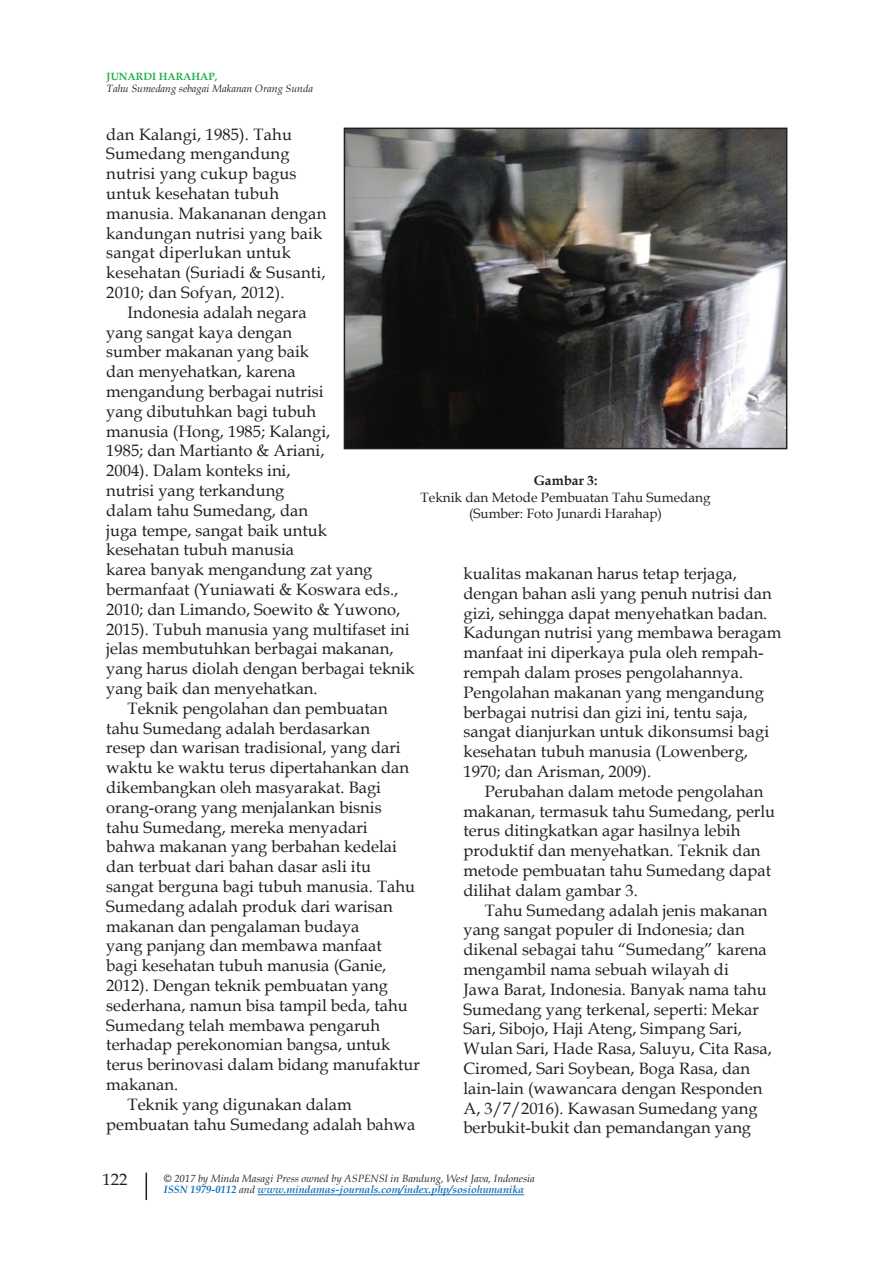
<style>
.page{position:relative;width:893px;height:1263px;background:#fff}
.page>*{position:absolute;margin:0;border:0;box-sizing:border-box;transform-origin:0 0}
.t1{font:16.5px/19.8px "Book Antiqua";color:#231f20}
.t2{font:13.5px/16.2px "Book Antiqua";color:#231f20;text-align:center}
.t3{font:700 13.5px "Book Antiqua";color:#231f20}
.t4{font:italic 10.5px/11.6px "Book Antiqua";color:#231f20}
.t5{font:700 10.5px "Book Antiqua";color:#1fb04f}
.s1{font-weight:700;color:#1270b9}
</style>
<div class="page">
<svg style="left:146px;top:1172px;width:1px;height:28px"></svg>
<hr style="left:258px;top:1194px;width:266px;height:1px;background:#1270b9">
<img style="left:347px;top:131px;width:437px;height:315px">
<div style="left:344px;top:128px;width:443px;height:321px;border:2px solid #231f20"></div>
<p class="t5" style="left:107px;top:69px;width:112px">JUNARDI HARAHAP,</p>
<p class="t4" style="left:107px;top:83px;width:208px">Tahu Sumedang sebagai Makanan Orang Sunda</p>
<p class="t1" style="left:106px;top:124px;width:221px">dan Kalangi, 1985). Tahu<br>Sumedang mengandung nutrisi yang cukup bagus untuk kesehatan tubuh manusia. Makananan dengan kandungan nutrisi yang baik sangat diperlukan untuk kesehatan (Suriadi &amp; Susanti,<br>2010; dan Sofyan, 2012).</p>
<p class="t1" style="left:128px;top:302px;width:180px">Indonesia adalah negara</p>
<p class="t1" style="left:106px;top:322px;width:187px">yang sangat kaya dengan</p>
<p class="t1" style="left:106px;top:341px;width:204px">sumber makanan yang baik</p>
<p class="t1" style="left:106px;top:361px;width:191px">dan menyehatkan, karena</p>
<p class="t1" style="left:106px;top:381px;width:219px">mengandung berbagai nutrisi</p>
<p class="t1" style="left:106px;top:401px;width:211px">yang dibutuhkan bagi tubuh</p>
<p class="t1" style="left:106px;top:421px;width:226px">manusia (Hong, 1985; Kalangi,</p>
<p class="t1" style="left:106px;top:440px;width:220px">1985; dan Martianto &amp; Ariani,</p>
<p class="t1" style="left:106px;top:460px;width:186px">2004). Dalam konteks ini,</p>
<p class="t1" style="left:106px;top:480px;width:180px">nutrisi yang terkandung</p>
<p class="t1" style="left:106px;top:500px;width:203px">dalam tahu Sumedang, dan</p>
<p class="t1" style="left:106px;top:520px;width:222px">juga tempe, sangat baik untuk</p>
<p class="t1" style="left:106px;top:539px;width:189px">kesehatan tubuh manusia</p>
<p class="t1" style="left:106px;top:559px;width:268px">karea banyak mengandung zat yang</p>
<p class="t1" style="left:106px;top:579px;width:293px">bermanfaat (Yuniawati &amp; Koswara eds.,</p>
<p class="t1" style="left:106px;top:599px;width:296px">2010; dan Limando, Soewito &amp; Yuwono,</p>
<p class="t1" style="left:106px;top:619px;width:305px">2015). Tubuh manusia yang multifaset ini</p>
<p class="t1" style="left:106px;top:638px;width:289px">jelas membutuhkan berbagai makanan,</p>
<p class="t1" style="left:106px;top:658px;width:310px">yang harus diolah dengan berbagai teknik</p>
<p class="t1" style="left:106px;top:678px;width:213px">yang baik dan menyehatkan.</p>
<p class="t1" style="left:128px;top:698px;width:262px">Teknik pengolahan dan pembuatan</p>
<p class="t1" style="left:106px;top:718px;width:265px">tahu Sumedang adalah berdasarkan</p>
<p class="t1" style="left:106px;top:737px;width:296px">resep dan warisan tradisional, yang dari</p>
<p class="t1" style="left:106px;top:757px;width:304px">waktu ke waktu terus dipertahankan dan</p>
<p class="t1" style="left:106px;top:777px;width:276px">dikembangkan oleh masyarakat. Bagi</p>
<p class="t1" style="left:106px;top:797px;width:277px">orang-orang yang menjalankan bisnis</p>
<p class="t1" style="left:106px;top:817px;width:263px">tahu Sumedang, mereka menyadari</p>
<p class="t1" style="left:106px;top:836px;width:292px">bahwa makanan yang berbahan kedelai</p>
<p class="t1" style="left:106px;top:856px;width:266px">dan terbuat dari bahan dasar asli itu</p>
<p class="t1" style="left:106px;top:876px;width:310px">sangat berguna bagi tubuh manusia. Tahu</p>
<p class="t1" style="left:106px;top:896px;width:288px">Sumedang adalah produk dari warisan</p>
<p class="t1" style="left:106px;top:916px;width:255px">makanan dan pengalaman budaya</p>
<p class="t1" style="left:106px;top:935px;width:277px">yang panjang dan membawa manfaat</p>
<p class="t1" style="left:106px;top:955px;width:282px">bagi kesehatan tubuh manusia (Ganie,</p>
<p class="t1" style="left:106px;top:975px;width:283px">2012). Dengan teknik pembuatan yang</p>
<p class="t1" style="left:106px;top:995px;width:303px">sederhana, namun bisa tampil beda, tahu</p>
<p class="t1" style="left:106px;top:1015px;width:275px">Sumedang telah membawa pengaruh</p>
<p class="t1" style="left:106px;top:1034px;width:286px">terhadap perekonomian bangsa, untuk</p>
<p class="t1" style="left:106px;top:1054px;width:315px">terus berinovasi dalam bidang manufaktur</p>
<p class="t1" style="left:106px;top:1074px;width:73px">makanan.</p>
<p class="t1" style="left:128px;top:1094px;width:226px">Teknik yang digunakan dalam</p>
<p class="t1" style="left:106px;top:1114px;width:311px">pembuatan tahu Sumedang adalah bahwa</p>
<p class="t3" style="left:534px;top:472px;width:65px">Gambar 3:</p>
<p class="t2" style="left:421px;top:488px;width:291px">Teknik dan Metode Pembuatan Tahu Sumedang (Sumber: Foto Junardi Harahap)</p>
<p class="t1" style="left:463px;top:563px;width:319px">kualitas makanan harus tetap terjaga, dengan bahan asli yang penuh nutrisi dan gizi, sehingga dapat menyehatkan badan.<br>Kadungan nutrisi yang membawa beragam manfaat ini diperkaya pula oleh rempah&shy;rempah dalam proses pengolahannya.<br>Pengolahan makanan yang mengandung berbagai nutrisi dan gizi ini, tentu saja, sangat dianjurkan untuk dikonsumsi bagi kesehatan tubuh manusia (Lowenberg, 1970; dan Arisman, 2009).</p>
<p class="t1" style="left:463px;top:781px;width:313px;text-indent:21px">Perubahan dalam metode pengolahan makanan, termasuk tahu Sumedang, perlu terus ditingkatkan agar hasilnya lebih produktif dan menyehatkan. Teknik dan metode pembuatan tahu Sumedang dapat dilihat dalam gambar 3.</p>
<p class="t1" style="left:463px;top:900px;width:310px;text-indent:21px">Tahu Sumedang adalah jenis makanan yang sangat populer di Indonesia; dan dikenal sebagai tahu “Sumedang” karena mengambil nama sebuah wilayah di<br>Jawa Barat, Indonesia. Banyak nama tahu Sumedang yang terkenal, seperti: Mekar Sari, Sibojo, Haji Ateng, Simpang Sari, Wulan Sari, Hade Rasa, Saluyu, Cita Rasa, Ciromed, Sari Soybean, Boga Rasa, dan lain-lain (wawancara dengan Responden A, 3/7/2016). Kawasan Sumedang yang berbukit-bukit dan pemandangan yang</p>
<p class="t1" style="left:103px;top:1169px;width:26px">122</p>
<p class="t4" style="left:164px;top:1172px;width:372px">© 2017 by Minda Masagi Press owned by ASPENSI in Bandung, West Java, Indonesia<br><span class="s1">ISSN 1979-0112</span> and <span class="s1">www.mindamas-journals.com/index.php/sosiohumanika</span></p>
</div>
